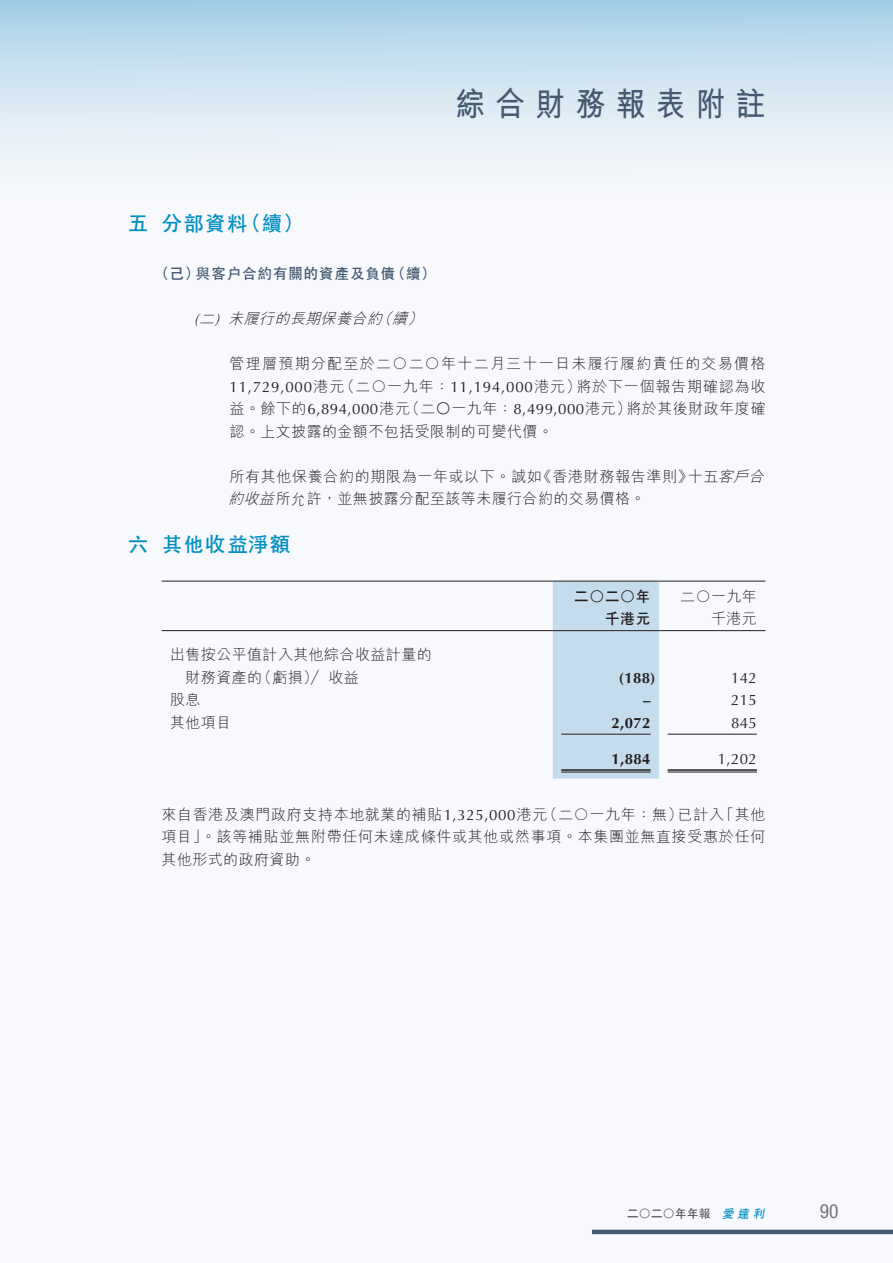
<style>
.page{position:relative;width:893px;height:1263px;background:#f7f9fc}
.page>*{position:absolute;margin:0;border:0;box-sizing:border-box;transform-origin:0 0}
.t1{font:700 33px "M Hei HK";letter-spacing:.345em;color:#455971;scale:.9 1}
.t2{font:700 21px "C Hei 2 HK";letter-spacing:.03em;color:#008ec1}
.t3{font:condensed 19.5px "Helvetica Neue LT Std";color:#76787b}
.t4{font:300 15px/22.5px "M Hei HK";letter-spacing:.045em;color:#231f20}
.t5{font:300 15px/22.5px "M Hei HK";letter-spacing:.085em;color:#231f20;text-align:right}
.t6{font:15px "Optima LT Std";letter-spacing:.035em;color:#231f20}
.t7{font:italic 300 15px "M Hei HK";color:#231f20}
.t8{font:700 15px "C Hei 2 HK";letter-spacing:.03em;color:#455971}
.t9{font:700 15px "Optima LT Std";letter-spacing:.03em;color:#231f20}
.t10{font:700 15px "C Hei 2 HK";color:#231f20}
.t11{font:700 12px "C Hei 2 HK";color:#57585a}
.t12{font:italic 700 12px "C Hei 2 HK";color:#008ec1}
.s1{font-family:"Optima LT Std";font-weight:400}
.s2{font-family:"M Hei HK";font-weight:300}
.s3{font-family:"C Hei 2 HK";font-weight:700}
.s4{font-style:normal}
.s5{font-style:italic}
</style>
<div class="page">
<div style="left:0;top:0;width:893px;height:212px;background:linear-gradient(to bottom,#add1e6,#fffeff)"></div>
<hr style="left:592px;top:1230px;width:301px;height:4px;background:#455971">
<div style="left:553px;top:582px;width:106px;height:197px;background:#c5dced"></div>
<hr style="left:162px;top:581px;width:391px;height:1px;background:#231f20">
<hr style="left:553px;top:581px;width:106px;height:1px;background:#231f20">
<hr style="left:659px;top:581px;width:106px;height:1px;background:#231f20">
<hr style="left:162px;top:630px;width:391px;height:1px;background:#231f20">
<hr style="left:553px;top:630px;width:106px;height:1px;background:#231f20">
<hr style="left:659px;top:630px;width:106px;height:1px;background:#231f20">
<hr style="left:561px;top:734px;width:90px;height:1px;background:#231f20">
<hr style="left:668px;top:734px;width:89px;height:1px;background:#231f20">
<hr style="left:561px;top:769px;width:90px;height:2px;background:#231f20">
<hr style="left:561px;top:772px;width:90px;height:1px;background:#231f20">
<hr style="left:668px;top:769px;width:89px;height:2px;background:#231f20">
<hr style="left:668px;top:772px;width:89px;height:1px;background:#231f20">
<h1 class="t1" style="left:456px;top:80px;width:346px">綜合財務報表附註</h1>
<h2 class="t2" style="left:128px;top:208px;width:22px">五</h2>
<h2 class="t2" style="left:128px;top:529px;width:22px">六</h2>
<h2 class="t2" style="left:240px;top:208px;width:66px">（續(</h2>
<h2 class="t2" style="left:162px;top:208px;width:87px">分部資料</h2>
<p class="t8" style="left:154px;top:263px;width:47px">（己）</p>
<p class="t8" style="left:390px;top:263px;width:47px">（續(</p>
<p class="t8" style="left:196px;top:263px;width:202px">與客戶合約有關的資產及負債</p>
<p class="t7" style="left:215px;top:311px;width:198px"><span class="s1">)</span> 未履行的長期保養合約續</p>
<p class="t7" style="left:377px;top:311px;width:20px">（</p>
<p class="t7" style="left:407px;top:311px;width:20px">(</p>
<p class="t7" style="left:194px;top:311px;width:26px">二<span class="s1">(</span></p>
<p class="t5" style="left:230px;top:352px;width:537px">管理層預期分配至於二○二○年十二月三十一日未履行履約責任的交易價格將於下一個報告期確認為收</p>
<p class="t4" style="left:340px;top:375px;width:243px">（二○一九年：<span class="s1">11,194,000</span>港元）</p>
<p class="t6" style="left:230px;top:378px;width:116px">11,729,000<span class="s2">港元</span></p>
<p class="t4" style="left:405px;top:397px;width:228px">（二<span class="s3">○</span>一九年：<span class="s1">8,499,000</span>港元）</p>
<p class="t4" style="left:626px;top:397px;width:141px">將於其後財政年度確</p>
<p class="t6" style="left:230px;top:401px;width:182px"><span class="s2">益。餘下的</span>6,894,000<span class="s2">港元</span></p>
<p class="t4" style="left:230px;top:420px;width:325px">認。上文披露的金額不包括受限制的可變代價。</p>
<p class="t7" style="left:688px;top:469px;width:82px"><span class="s4">十五</span>客戶合</p>
<p class="t4" style="left:228px;top:465px;width:419px">所有其他保養合約的期限為一年或以下。誠如<br><span class="s5">約收益</span>所允許，並無披露分配至該等未履行合約的交易價格。</p>
<h2 class="t2" style="left:162px;top:529px;width:130px">其他收益淨額</h2>
<p class="t4" style="left:537px;top:465px;width:157px">《香港財務報告準則》</p>
<p class="t10" style="left:574px;top:585px;width:78px">二○二○年</p>
<p class="t4" style="left:680px;top:585px;width:78px">二○一九年</p>
<p class="t10" style="left:605px;top:608px;width:47px">千港元</p>
<p class="t4" style="left:711px;top:607px;width:47px">千港元</p>
<p class="t4" style="left:170px;top:643px;width:263px">出售按公平值計入其他綜合收益計量的</p>
<p class="t4" style="left:257px;top:666px;width:103px">（虧損／） 收益</p>
<p class="t4" style="left:185px;top:666px;width:78px">財務資產的</p>
<p class="t9" style="left:619px;top:669px;width:38px">)188(</p>
<p class="t6" style="left:731px;top:669px;width:27px">142</p>
<p class="t4" style="left:170px;top:688px;width:32px">股息</p>
<p class="t9" style="left:643px;top:692px;width:9px">–</p>
<p class="t6" style="left:731px;top:692px;width:27px">215</p>
<p class="t4" style="left:170px;top:711px;width:63px">其他項目</p>
<p class="t9" style="left:611px;top:714px;width:41px">2,072</p>
<p class="t6" style="left:731px;top:714px;width:27px">845</p>
<p class="t9" style="left:611px;top:750px;width:41px">1,884</p>
<p class="t6" style="left:718px;top:750px;width:41px">1,202</p>
<p class="t4" style="left:543px;top:803px;width:142px">（二○一九年：無）</p>
<p class="t4" style="left:162px;top:803px;width:605px">來自香港及澳門政府支持本地就業的補貼<span class="s1">1,325,000</span>港元<br>項目」。該等補貼並無附帶任何未達成條件或其他或然事項。本集團並無直接受惠於任何其他形式的政府資助。</p>
<p class="t4" style="left:678px;top:803px;width:48px">已計入</p>
<p class="t4" style="left:719px;top:803px;width:48px">「其他</p>
<p class="t11" style="left:627px;top:1205px;width:85px">二○二○年年報</p>
<p class="t12" style="left:722px;top:1205px;width:47px">愛達利</p>
<h3 class="t3" style="left:820px;top:1200px;width:20px">90</h3>
</div>
